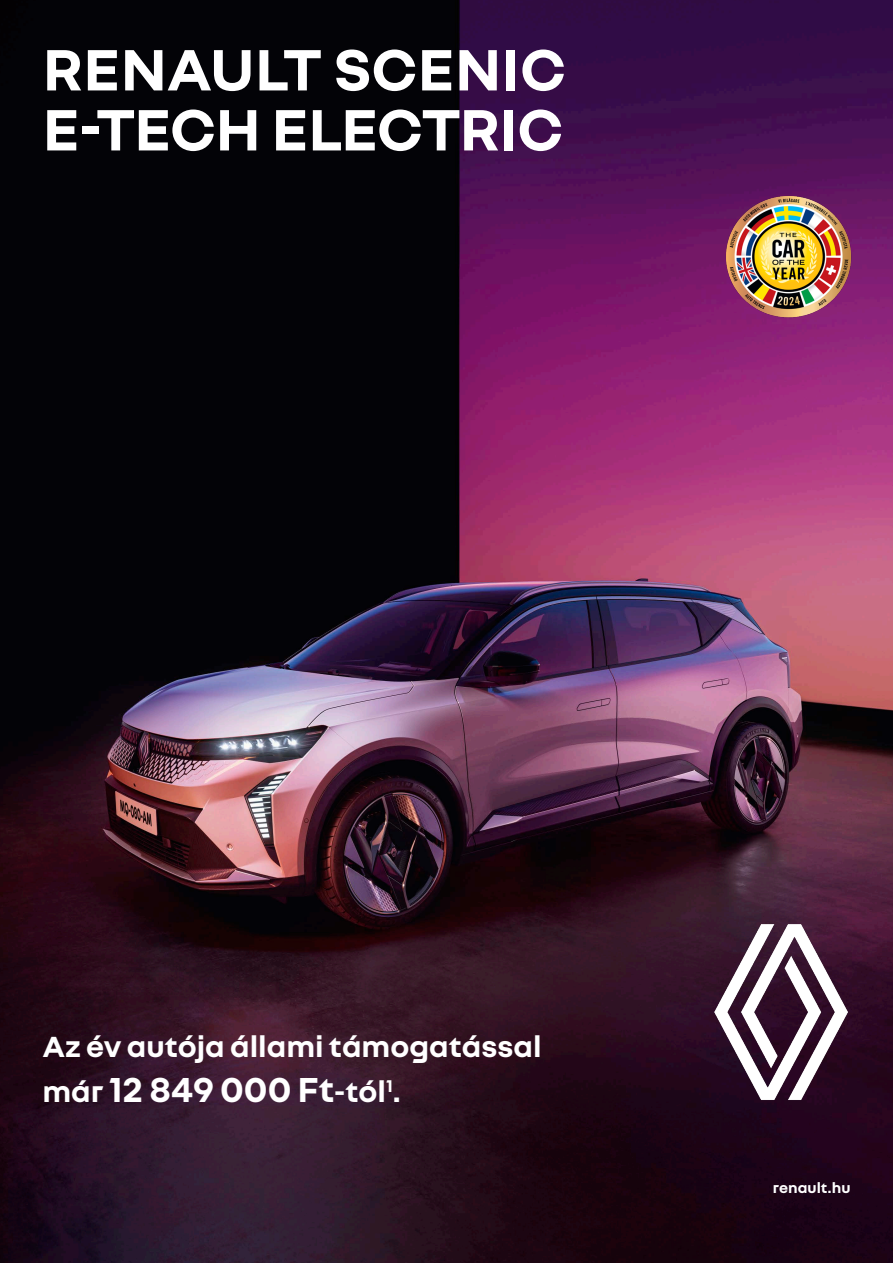
<style>
.page{position:relative;width:893px;height:1263px;background:#fff}
.page>*{position:absolute;margin:0;border:0;box-sizing:border-box;transform-origin:0 0}
.t1{font:700 63px "Nouvel R";letter-spacing:-.005em;color:#fff}
.t2{font:700 37.5px "Nouvel R";color:#fff}
.t3{font:700 31.5px "Nouvel R";color:#fff}
.povinne_ruceni{font:700 15.75px "Nouvel R";color:#fff}
.s1{font-size:31.5px}
</style>
<div class="page">
<img style="left:0;top:0;width:893px;height:1263px">
<img style="left:703px;top:925px;width:147px;height:177px">
<img style="left:721px;top:191px;width:135px;height:131px">
<p class="t1" style="left:43px;top:29px;width:525px">RENAULT SCENIC</p>
<p class="t1" style="left:43px;top:89px;width:522px">E-TECH ELECTRIC</p>
<p class="t3" style="left:43px;top:1026px;width:501px">Az év autója állami támogatással</p>
<p class="t2" style="left:43px;top:1065px;width:360px"><span class="s1">már</span> 12 849 000 Ft<span class="s1">-tól</span><sup>1</sup><span class="s1">.</span></p>
<p class="povinne_ruceni" style="left:773px;top:1178px;width:79px">renault.hu</p>
</div>
